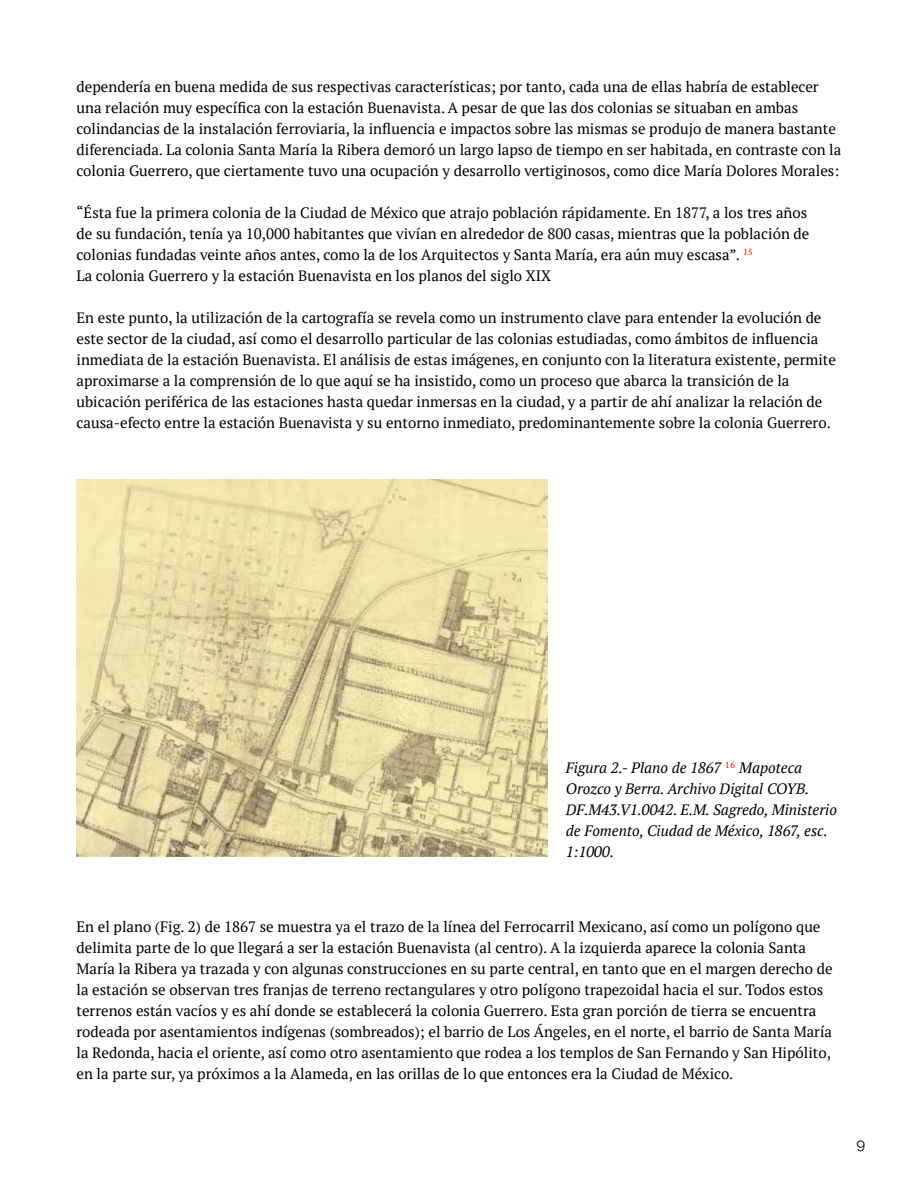
<style>
.page{position:relative;width:918px;height:1188px;background:#fff}
.page>*{position:absolute;margin:0;border:0;box-sizing:border-box;transform-origin:0 0}
.t1{font:15px/21px "PT Serif";color:#000}
.t2{font:italic 15px/21px "PT Serif";color:#000}
.t3{font:15px "Raleway";color:#000}
</style>
<div class="page">
<img style="left:77px;top:479px;width:471px;height:378px">
<p class="t1" style="left:77px;top:76px;width:766px">dependería en buena medida de sus respectivas características; por tanto, cada una de ellas habría de establecer una relación muy específica con la estación Buenavista. A pesar de que las dos colonias se situaban en ambas colindancias de la instalación ferroviaria, la influencia e impactos sobre las mismas se produjo de manera bastante diferenciada. La colonia Santa María la Ribera demoró un largo lapso de tiempo en ser habitada, en contraste con la colonia Guerrero, que ciertamente tuvo una ocupación y desarrollo vertiginosos, como dice María Dolores Morales:</p>
<p class="t1" style="left:77px;top:202px;width:734px">“Ésta fue la primera colonia de la Ciudad de México que atrajo población rápidamente. En 1877, a los tres años de su fundación, tenía ya 10,000 habitantes que vivían en alrededor de 800 casas, mientras que la población de colonias fundadas veinte años antes, como la de los Arquitectos y Santa María, era aún muy escasa”. <sup>15<br></sup>La colonia Guerrero y la estación Buenavista en los planos del siglo XIX</p>
<p class="t1" style="left:77px;top:307px;width:761px">En este punto, la utilización de la cartografía se revela como un instrumento clave para entender la evolución de este sector de la ciudad, así como el desarrollo particular de las colonias estudiadas, como ámbitos de influencia inmediata de la estación Buenavista. El análisis de estas imágenes, en conjunto con la literatura existente, permite aproximarse a la comprensión de lo que aquí se ha insistido, como un proceso que abarca la transición de la ubicación periférica de las estaciones hasta quedar inmersas en la ciudad, y a partir de ahí analizar la relación de causa-efecto entre la estación Buenavista y su entorno inmediato, predominantemente sobre la colonia Guerrero.</p>
<p class="t2" style="left:566px;top:757px;width:273px">Figura 2.- Plano de 1867 <sup>16</sup> Mapoteca Orozco y Berra. Archivo Digital COYB.<br>DF.M43.V1.0042. E.M. Sagredo, Ministerio de Fomento, Ciudad de México, 1867, esc.<br>1:1000.</p>
<p class="t1" style="left:77px;top:916px;width:758px">En el plano (Fig. 2) de 1867 se muestra ya el trazo de la línea del Ferrocarril Mexicano, así como un polígono que delimita parte de lo que llegará a ser la estación Buenavista (al centro). A la izquierda aparece la colonia Santa María la Ribera ya trazada y con algunas construcciones en su parte central, en tanto que en el margen derecho de la estación se observan tres franjas de terreno rectangulares y otro polígono trapezoidal hacia el sur. Todos estos terrenos están vacíos y es ahí donde se establecerá la colonia Guerrero. Esta gran porción de tierra se encuentra rodeada por asentamientos indígenas (sombreados); el barrio de Los Ángeles, en el norte, el barrio de Santa María la Redonda, hacia el oriente, así como otro asentamiento que rodea a los templos de San Fernando y San Hipólito, en la parte sur, ya próximos a la Alameda, en las orillas de lo que entonces era la Ciudad de México.</p>
<p class="t3" style="left:856px;top:1135px;width:10px">9</p>
</div>
